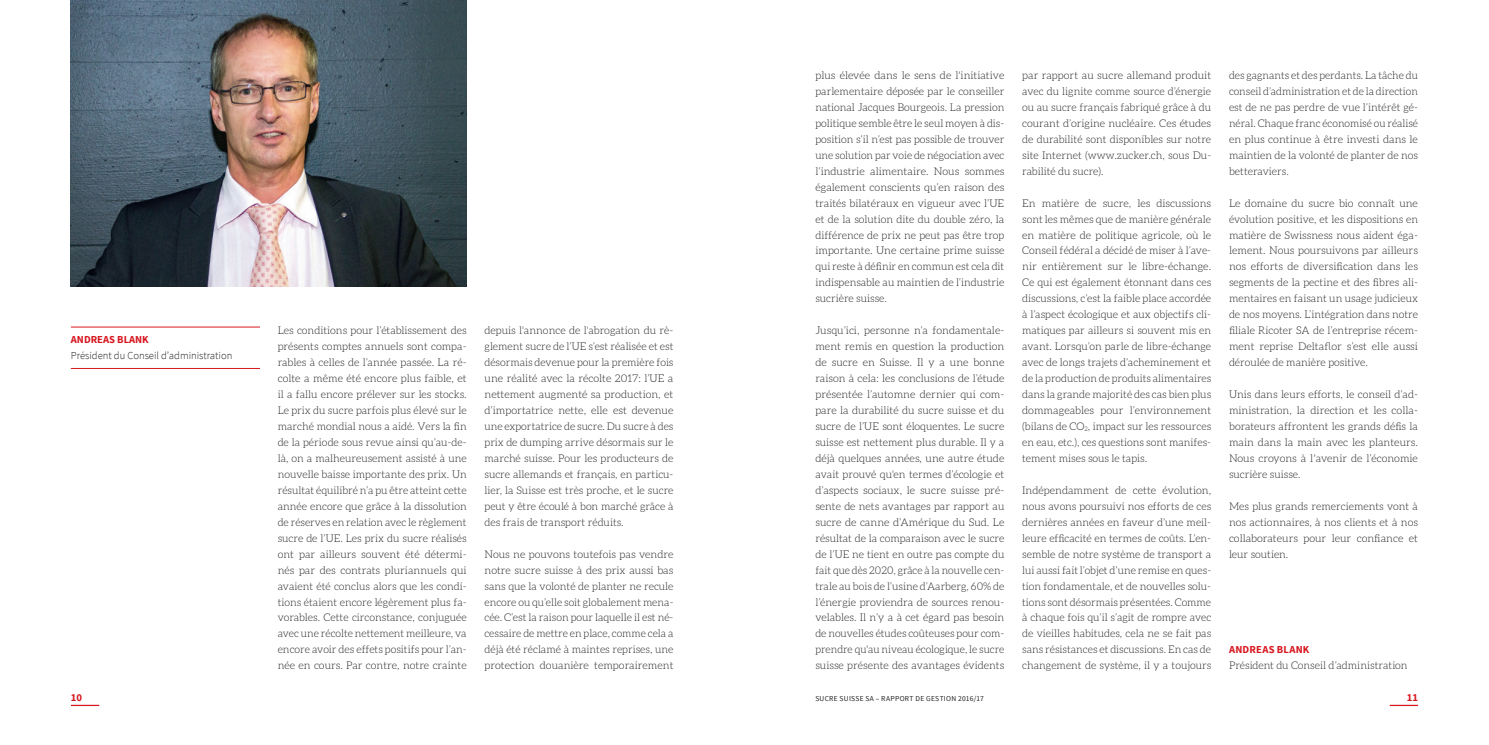
<style>
.page{position:relative;width:1489px;height:745px;background:#fff}
.page>*{position:absolute;margin:0;border:0;box-sizing:border-box;transform-origin:0 0}
.t1{font:300 10.62px/16px "Aleo";color:#231f20;text-align:justify}
.t2{font:300 10.62px "Source Sans Pro";color:#231f20}
.t3{font:700 10.62px "Source Sans Pro";color:#d7171f}
.t4{font:700 10.62px "Source Sans Pro";letter-spacing:.02em;color:#d7171f}
.t5{font:7.5px "Source Sans Pro";letter-spacing:.04em;color:#231f20}
.s1{font-family:"Source Sans Pro"}
</style>
<div class="page">
<svg style="left:71px;top:704px;width:28px;height:1px"></svg>
<svg style="left:1389px;top:704px;width:28px;height:1px"></svg>
<hr style="left:71px;top:326px;width:189px;height:1px;background:#d7171f">
<hr style="left:71px;top:368px;width:189px;height:1px;background:#d7171f">
<img style="left:71px;top:0;width:396px;height:286px">
<p class="t3" style="left:71px;top:333px;width:79px">ANDREAS BLANK</p>
<p class="t2" style="left:71px;top:349px;width:163px">Président du Conseil d’administration</p>
<p class="t1" style="left:278px;top:322px;width:190px">Les conditions pour l’établissement des présents comptes annuels sont compa&shy;rables à celles de l’année passée. La ré&shy;colte a même été encore plus faible, et il a fallu encore prélever sur les stocks.<br>Le prix du sucre parfois plus élevé sur le marché mondial nous a aidé. Vers la fin de la période sous revue ainsi qu’au-de&shy;là, on a malheureusement assisté à une nouvelle baisse importante des prix. Un résultat équilibré n’a pu être atteint cette année encore que grâce à la dissolution de réserves en relation avec le règlement sucre de l’UE. Les prix du sucre réalisés ont par ailleurs souvent été détermi&shy;nés par des contrats pluriannuels qui avaient été conclus alors que les condi&shy;tions étaient encore légèrement plus fa&shy;vorables. Cette circonstance, conjuguée avec une récolte nettement meilleure, va encore avoir des effets positifs pour l’an&shy;née en cours. Par contre, notre crainte</p>
<p class="t1" style="left:484px;top:322px;width:190px">depuis l'annonce de l'abrogation du rè&shy;glement sucre de l’UE s’est réalisée et est désormais devenue pour la première fois une réalité avec la récolte 2017: l’UE a nettement augmenté sa production, et d’importatrice nette, elle est devenue une exportatrice de sucre. Du sucre à des prix de dumping arrive désormais sur le marché suisse. Pour les producteurs de sucre allemands et français, en particu&shy;lier, la Suisse est très proche, et le sucre peut y être écoulé à bon marché grâce à des frais de transport réduits.</p>
<p class="t1" style="left:484px;top:545px;width:190px">Nous ne pouvons toutefois pas vendre notre sucre suisse à des prix aussi bas sans que la volonté de planter ne recule encore ou qu’elle soit globalement mena&shy;cée. C’est la raison pour laquelle il est né&shy;cessaire de mettre en place, comme cela a déjà été réclamé à maintes reprises, une protection douanière temporairement</p>
<p class="t1" style="left:815px;top:67px;width:190px">plus élevée dans le sens de l'initiative parlementaire déposée par le conseiller national Jacques Bourgeois. La pression politique semble être le seul moyen à dis&shy;position s’il n’est pas possible de trouver une solution par voie de négociation avec l’industrie alimentaire. Nous sommes également conscients qu’en raison des traités bilatéraux en vigueur avec l’UE et de la solution dite du double zéro, la différence de prix ne peut pas être trop importante. Une certaine prime suisse qui reste à définir en commun est cela dit indispensable au maintien de l’industrie sucrière suisse.</p>
<p class="t1" style="left:815px;top:322px;width:190px">Jusqu’ici, personne n’a fondamentale&shy;ment remis en question la production de sucre en Suisse. Il y a une bonne raison à cela: les conclusions de l’étude présentée l’automne dernier qui com&shy;pare la durabilité du sucre suisse et du sucre de l’UE sont éloquentes. Le sucre suisse est nettement plus durable. Il y a déjà quelques années, une autre étude avait prouvé qu'en termes d’écologie et d’aspects sociaux, le sucre suisse pré&shy;sente de nets avantages par rapport au sucre de canne d’Amérique du Sud. Le résultat de la comparaison avec le sucre de l’UE ne tient en outre pas compte du fait que dès 2020, grâce à la nouvelle cen&shy;trale au bois de l’usine d’Aarberg, 60% de l’énergie proviendra de sources renou&shy;velables. Il n’y a à cet égard pas besoin de nouvelles études coûteuses pour com&shy;prendre qu'au niveau écologique, le sucre suisse présente des avantages évidents</p>
<p class="t1" style="left:1022px;top:67px;width:190px">par rapport au sucre allemand produit avec du lignite comme source d’énergie ou au sucre français fabriqué grâce à du courant d’origine nucléaire. Ces études de durabilité sont disponibles sur notre site Internet (www.zucker.ch, sous Du&shy;rabilité du sucre).</p>
<p class="t1" style="left:1022px;top:195px;width:190px">En matière de sucre, les discussions sont les mêmes que de manière générale en matière de politique agricole, où le Conseil fédéral a décidé de miser à l’ave&shy;nir entièrement sur le libre-échange.<br>Ce qui est également étonnant dans ces discussions, c’est la faible place accordée à l’aspect écologique et aux objectifs cli&shy;matiques par ailleurs si souvent mis en avant. Lorsqu’on parle de libre-échange avec de longs trajets d’acheminement et de la production de produits alimentaires dans la grande majorité des cas bien plus dommageables pour l’environnement (bilans de CO<sub>2</sub>, impact sur les ressources en eau, etc.), ces questions sont manifes&shy;tement mises sous le tapis.</p>
<p class="t1" style="left:1022px;top:482px;width:190px">Indépendamment de cette évolution, nous avons poursuivi nos efforts de ces dernières années en faveur d’une meil&shy;leure efficacité en termes de coûts. L’en&shy;semble de notre système de transport a lui aussi fait l’objet d’une remise en ques&shy;tion fondamentale, et de nouvelles solu&shy;tions sont désormais présentées. Comme à chaque fois qu’il s’agit de rompre avec de vieilles habitudes, cela ne se fait pas sans résistances et discussions. En cas de changement de système, il y a toujours</p>
<p class="t1" style="left:1228px;top:67px;width:190px">des gagnants et des perdants. La tâche du conseil d’administration et de la direction est de ne pas perdre de vue l’intérêt gé&shy;néral. Chaque franc économisé ou réalisé en plus continue à être investi dans le maintien de la volonté de planter de nos betteraviers.</p>
<p class="t1" style="left:1228px;top:195px;width:190px">Le domaine du sucre bio connaît une évolution positive, et les dispositions en matière de Swissness nous aident éga&shy;lement. Nous poursuivons par ailleurs nos efforts de diversification dans les segments de la pectine et des fibres ali&shy;mentaires en faisant un usage judicieux de nos moyens. L’intégration dans notre filiale Ricoter SA de l’entreprise récem&shy;ment reprise Deltaflor s’est elle aussi déroulée de manière positive.</p>
<p class="t1" style="left:1228px;top:386px;width:190px">Unis dans leurs efforts, le conseil d’ad&shy;ministration, la direction et les colla&shy;borateurs affrontent les grands défis la main dans la main avec les planteurs.<br>Nous croyons à l<span class="s1">’</span>avenir de l’économie sucrière suisse.</p>
<p class="t1" style="left:1228px;top:497px;width:190px">Mes plus grands remerciements vont à nos actionnaires, à nos clients et à nos collaborateurs pour leur confiance et leur soutien.</p>
<p class="t4" style="left:1228px;top:642px;width:82px">ANDREAS BLANK</p>
<p class="t1" style="left:1228px;top:657px;width:180px">Président du Conseil d’administration</p>
<p class="t3" style="left:71px;top:690px;width:13px">10</p>
<p class="t3" style="left:1406px;top:690px;width:13px">11</p>
<p class="t5" style="left:815px;top:693px;width:170px">SUCRE SUISSE SA – RAPPORT DE GESTION 2016/17</p>
</div>
